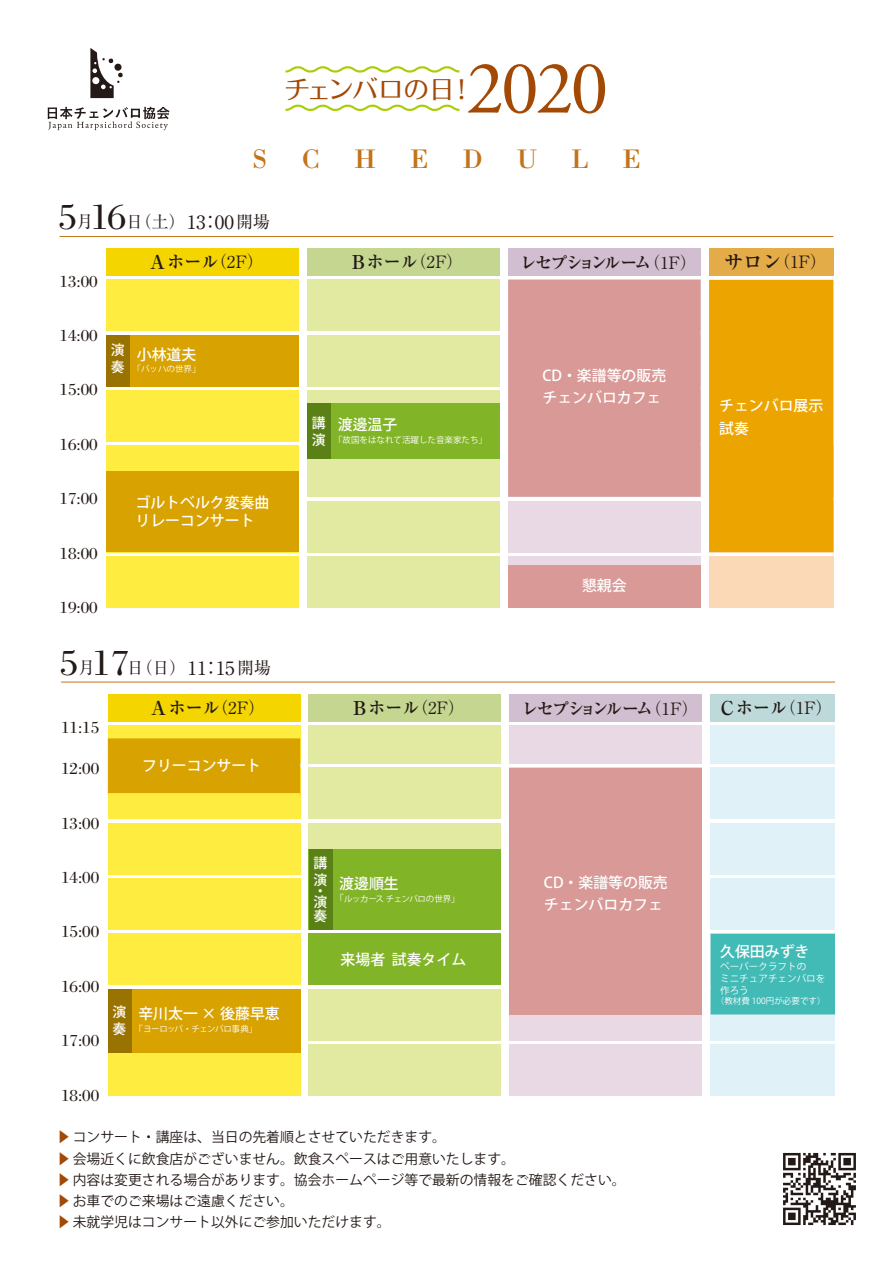
<style>
.page{position:relative;width:893px;height:1263px;background:#fff}
.page>*{position:absolute;margin:0;border:0;box-sizing:border-box;transform-origin:0 0}
.t1{font:75.6px "Adobe Garamond Pro";color:#a34906}
.t2{font:27.6px "Bodoni";letter-spacing:1.24em;color:#c37319}
.t3{font:25.65px "Nt Motoya Aporo Std W3";letter-spacing:-.02em;color:#a34906}
.t4{font:16.95px "Ryumin";color:#231916}
.t5{font:16.95px "Bodoni";color:#231916}
.t6{font:700 16.95px "Ryumin";letter-spacing:-.14em;color:#231916}
.t7{font:500 14.85px/22.4px "Koz Go Pro";color:#fff}
.t8{font:13.8px/21.3px "Koz Go Pro";color:#231916}
.t9{font:500 13.8px/17px "Koz Go Pro";color:#fff}
.t10{font:9.6px/11.7px "Koz Go Pro";color:#fff}
.t11{font:8.55px "Koz Go Pro";color:#fff}
.t12{font:8.55px "Koz Go Pro";letter-spacing:-.045em;color:#fff}
.t13{font:8.55px "Koz Go Pro";letter-spacing:-.065em;color:#fff}
.s1{font-family:"Bodoni";font-size:37.2px}
.s2{font-size:19.2px}
.s3{font-weight:700;font-size:19.2px}
.s4{font-weight:700}
.s5{font-size:9.6px}
.s6{font-weight:400}
.s7{color:#a34906}
</style>
<div class="page">
<div style="left:106px;top:248px;width:193px;height:28px;background:#f4d500"></div>
<svg style="left:90px;top:48px;width:33px;height:50px"></svg>
<svg style="left:48px;top:107px;width:122px;height:23px"></svg>
<div style="left:106px;top:280px;width:193px;height:51px;background:#ffec40"></div>
<div style="left:106px;top:390px;width:193px;height:51px;background:#ffec40"></div>
<div style="left:106px;top:446px;width:193px;height:51px;background:#ffec40"></div>
<div style="left:106px;top:556px;width:193px;height:51px;background:#ffec40"></div>
<hr style="left:60px;top:236px;width:773px;height:1px;background:#c37319">
<div style="left:108px;top:694px;width:192px;height:27px;background:#f4d500"></div>
<div style="left:108px;top:725px;width:192px;height:39px;background:#ffec40"></div>
<div style="left:108px;top:768px;width:192px;height:51px;background:#ffec40"></div>
<div style="left:108px;top:823px;width:192px;height:51px;background:#ffec40"></div>
<div style="left:108px;top:878px;width:192px;height:51px;background:#ffec40"></div>
<div style="left:108px;top:934px;width:192px;height:51px;background:#ffec40"></div>
<div style="left:108px;top:1044px;width:192px;height:51px;background:#ffec40"></div>
<hr style="left:61px;top:682px;width:774px;height:1px;background:#c37319">
<div style="left:307px;top:248px;width:193px;height:28px;background:#c4d690"></div>
<div style="left:307px;top:280px;width:193px;height:51px;background:#e1eaa0"></div>
<div style="left:307px;top:335px;width:193px;height:51px;background:#e1eaa0"></div>
<div style="left:307px;top:390px;width:193px;height:51px;background:#e1eaa0"></div>
<div style="left:307px;top:446px;width:193px;height:51px;background:#e1eaa0"></div>
<div style="left:307px;top:501px;width:193px;height:51px;background:#e1eaa0"></div>
<div style="left:307px;top:556px;width:193px;height:51px;background:#e1eaa0"></div>
<div style="left:309px;top:694px;width:192px;height:27px;background:#c4d690"></div>
<div style="left:309px;top:725px;width:192px;height:39px;background:#e1eaa0"></div>
<div style="left:309px;top:768px;width:192px;height:51px;background:#e1eaa0"></div>
<div style="left:309px;top:823px;width:192px;height:51px;background:#e1eaa0"></div>
<div style="left:309px;top:989px;width:192px;height:51px;background:#e1eaa0"></div>
<div style="left:309px;top:1044px;width:192px;height:51px;background:#e1eaa0"></div>
<div style="left:508px;top:248px;width:193px;height:28px;background:#d1bed0"></div>
<div style="left:508px;top:280px;width:193px;height:217px;background:#d89997"></div>
<div style="left:508px;top:501px;width:193px;height:51px;background:#e8d9e4"></div>
<div style="left:508px;top:556px;width:193px;height:51px;background:#e8d9e4"></div>
<div style="left:508px;top:565px;width:193px;height:42px;background:#d89997"></div>
<div style="left:510px;top:694px;width:192px;height:27px;background:#d1bed0"></div>
<div style="left:510px;top:725px;width:192px;height:39px;background:#e8d9e4"></div>
<div style="left:510px;top:989px;width:192px;height:51px;background:#e8d9e4"></div>
<div style="left:510px;top:1044px;width:192px;height:51px;background:#e8d9e4"></div>
<div style="left:510px;top:768px;width:192px;height:246px;background:#d89997"></div>
<div style="left:709px;top:248px;width:124px;height:28px;background:#e3ac48"></div>
<div style="left:709px;top:556px;width:124px;height:51px;background:#fbd8b6"></div>
<div style="left:711px;top:694px;width:124px;height:27px;background:#bdd9d9"></div>
<div style="left:711px;top:725px;width:124px;height:39px;background:#e0f1f8"></div>
<div style="left:711px;top:768px;width:124px;height:51px;background:#e0f1f8"></div>
<div style="left:711px;top:823px;width:124px;height:51px;background:#e0f1f8"></div>
<div style="left:711px;top:878px;width:124px;height:51px;background:#e0f1f8"></div>
<div style="left:711px;top:989px;width:124px;height:51px;background:#e0f1f8"></div>
<div style="left:711px;top:934px;width:124px;height:80px;background:#42bab6"></div>
<div style="left:711px;top:1044px;width:124px;height:51px;background:#e0f1f8"></div>
<div style="left:108px;top:738px;width:192px;height:56px;background:#d8a200"></div>
<div style="left:307px;top:403px;width:193px;height:55px;background:#82b428"></div>
<div style="left:307px;top:403px;width:24px;height:55px;background:#5a8115"></div>
<div style="left:309px;top:849px;width:192px;height:80px;background:#82b428"></div>
<div style="left:309px;top:849px;width:23px;height:80px;background:#5a8115"></div>
<div style="left:309px;top:934px;width:192px;height:51px;background:#82b428"></div>
<div style="left:106px;top:335px;width:193px;height:51px;background:#d8a200"></div>
<div style="left:106px;top:335px;width:24px;height:51px;background:#997300"></div>
<div style="left:106px;top:472px;width:193px;height:80px;background:#d8a200"></div>
<img style="left:783px;top:1152px;width:73px;height:74px">
<div style="left:108px;top:989px;width:192px;height:63px;background:#d8a200"></div>
<div style="left:108px;top:989px;width:23px;height:63px;background:#997300"></div>
<svg style="left:285px;top:104px;width:175px;height:7px"></svg>
<svg style="left:285px;top:66px;width:175px;height:7px"></svg>
<div style="left:709px;top:280px;width:124px;height:272px;background:#eca500"></div>
<h1 class="t1" style="left:466px;top:43px;width:144px">2020</h1>
<h3 class="t3" style="left:285px;top:76px;width:191px">チェンバロの日！</h3>
<h2 class="t2" style="left:252px;top:142px;width:390px">SCHEDULE</h2>
<p class="t4" style="left:58px;top:212px;width:214px"><span class="s1">5</span>月<span class="s1">16</span>日（土）<span class="s2">13：00</span>開場</p>
<p class="t5" style="left:60px;top:271px;width:40px">13:00</p>
<p class="t4" style="left:150px;top:252px;width:116px"><span class="s3">A</span><span class="s4">ホール</span>（2F）</p>
<p class="t5" style="left:60px;top:326px;width:40px">14:00</p>
<p class="t5" style="left:60px;top:380px;width:40px">15:00</p>
<p class="t9" style="left:111px;top:342px;width:15px">演奏</p>
<p class="t7" style="left:137px;top:344px;width:61px">小林道夫</p>
<p class="t11" style="left:133px;top:364px;width:70px">「バッハの世界」</p>
<p class="t5" style="left:60px;top:435px;width:40px">16:00</p>
<p class="t5" style="left:60px;top:489px;width:40px">17:00</p>
<p class="t5" style="left:60px;top:544px;width:40px">18:00</p>
<p class="t5" style="left:60px;top:598px;width:40px">19:00</p>
<p class="t7" style="left:136px;top:494px;width:135px;line-height:18px">ゴルトベルク変奏曲リレーコンサート　</p>
<p class="t4" style="left:60px;top:657px;width:213px"><span class="s1">5</span>月<span class="s1">17</span>日（日）<span class="s2">11：15</span>開場</p>
<p class="t4" style="left:151px;top:698px;width:116px"><span class="s3">A</span><span class="s4">ホール</span>（2F）</p>
<p class="t5" style="left:61px;top:717px;width:40px">11:15</p>
<p class="t5" style="left:61px;top:759px;width:40px">12:00</p>
<p class="t5" style="left:61px;top:813px;width:40px">13:00</p>
<p class="t5" style="left:61px;top:868px;width:40px">14:00</p>
<p class="t5" style="left:61px;top:922px;width:40px">15:00</p>
<p class="t7" style="left:142px;top:755px;width:121px">フリーコンサート</p>
<p class="t5" style="left:61px;top:977px;width:40px">16:00</p>
<p class="t5" style="left:61px;top:1031px;width:40px">17:00</p>
<p class="t9" style="left:112px;top:1004px;width:15px">演奏</p>
<p class="t7" style="left:138px;top:1003px;width:143px">辛川太一 × 後藤早恵</p>
<p class="t13" style="left:134px;top:1023px;width:125px"><span class="s5">「</span>ヨーロッパ・チェンバロ事典」</p>
<p class="t5" style="left:61px;top:1086px;width:40px">18:00</p>
<p class="t4" style="left:352px;top:252px;width:113px"><span class="s3">B</span><span class="s4">ホール</span>（2F）</p>
<p class="t9" style="left:312px;top:415px;width:15px">講演</p>
<p class="t7" style="left:338px;top:414px;width:61px">渡邊温子</p>
<p class="t11" style="left:333px;top:434px;width:156px"><span class="s5">「</span>故国をはなれて活躍した音楽家たち」</p>
<p class="t4" style="left:353px;top:698px;width:113px"><span class="s3">B</span><span class="s4">ホール</span>（2F）</p>
<p class="t9" style="left:313px;top:855px;width:15px">講演</p>
<p class="t9" style="left:313px;top:886px;width:15px;line-height:11.1px">・演</p>
<p class="t9" style="left:313px;top:908px;width:15px">奏</p>
<p class="t7" style="left:339px;top:873px;width:61px">渡邊順生</p>
<p class="t12" style="left:335px;top:893px;width:127px"><span class="s5">「</span>ルッカース チェンバロの世界」</p>
<p class="t7" style="left:341px;top:949px;width:127px">来場者 試奏タイム</p>
<p class="t6" style="left:520px;top:253px;width:179px">レセプションルーム<span class="s6">（1F）</span></p>
<p class="t7" style="left:542px;top:365px;width:125px">CD・楽譜等の販売チェンバロカフェ</p>
<p class="t7" style="left:582px;top:575px;width:46px">懇親会</p>
<p class="t6" style="left:521px;top:698px;width:179px">レセプションルーム<span class="s6">（1F）</span></p>
<p class="t7" style="left:544px;top:872px;width:125px">CD・楽譜等の販売チェンバロカフェ</p>
<p class="t8" style="left:57px;top:1127px;width:571px"><span class="s7">▶</span> コンサート・講座は、当日の先着順とさせていただきます。<br><span class="s7">▶</span> 会場近くに飲食店がございません。飲食スペースはご用意いたします。<br><span class="s7">▶</span> 内容は変更される場合があります。協会ホームページ等で最新の情報をご確認ください。<span class="s7">▶</span> お車でのご来場はご遠慮ください。<br><span class="s7">▶</span> 未就学児はコンサート以外にご参加いただけます。</p>
<p class="t4" style="left:724px;top:252px;width:105px"><span class="s3">サロン</span>（1F）</p>
<p class="t7" style="left:719px;top:395px;width:106px">チェンバロ展示試奏</p>
<p class="t4" style="left:721px;top:698px;width:113px"><span class="s3">C</span><span class="s4">ホール</span>（1F）</p>
<p class="t7" style="left:720px;top:941px;width:91px">久保田みずき</p>
<p class="t10" style="left:720px;top:961px;width:107px">ペーパークラフトの<br>ミニチュアチェンバロを作ろう</p>
<p class="t11" style="left:716px;top:996px;width:111px">（教材費 100円が必要です）</p>
</div>
